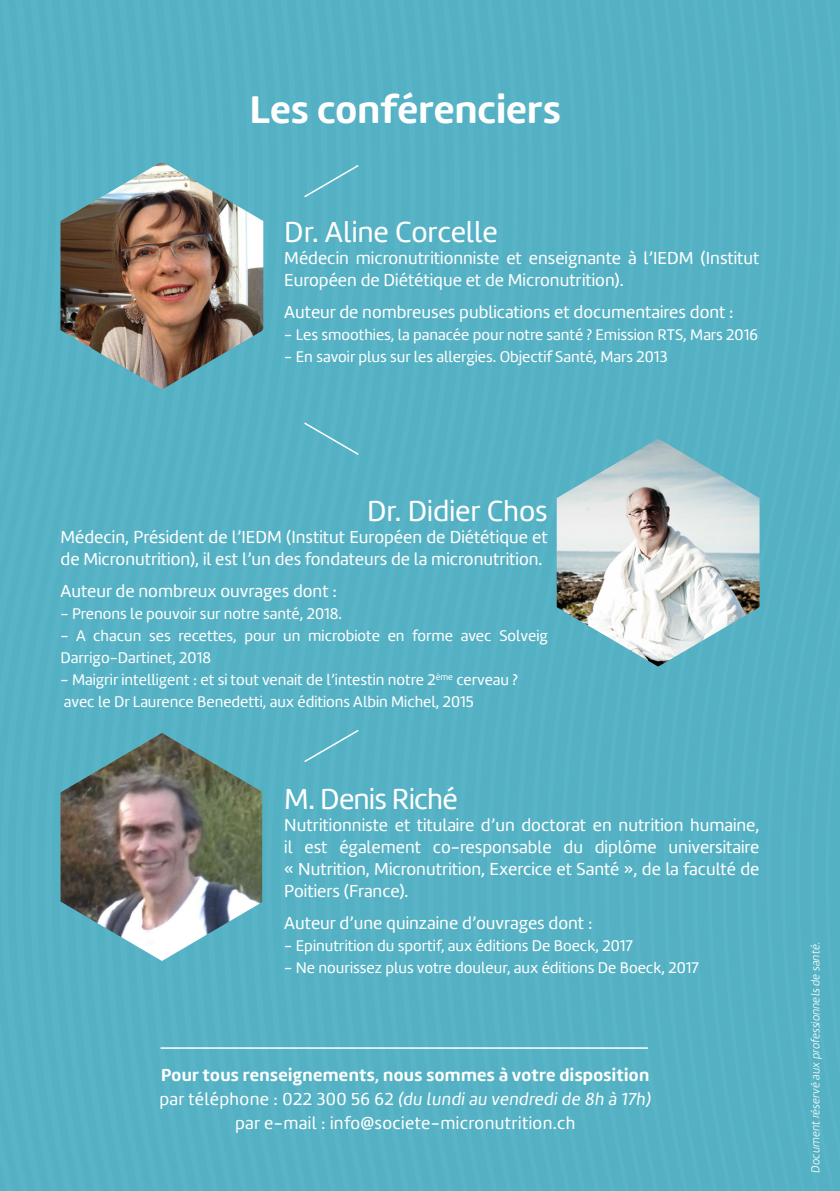
<style>
.page{position:relative;width:840px;height:1191px;background:#fff}
.page>*{position:absolute;margin:0;border:0;box-sizing:border-box;transform-origin:0 0}
.t1{font:700 40px "Amelia Rounded";letter-spacing:.005em;color:#fff}
.t2{font:30px "Amelia Rounded Regular";letter-spacing:-.005em;color:#fff}
.t3{font:30px "Amelia Rounded Regular";letter-spacing:-.025em;color:#fff}
.t4{font:18px/22px "Amelia Rounded Regular";color:#fff}
.t5{font:700 18px "Amelia Rounded";letter-spacing:.02em;color:#fff}
.t6{font:18px "Amelia Rounded Regular Oblicua";letter-spacing:.02em;color:#fff}
.t7{font:18px "Amelia Rounded Regular";letter-spacing:.02em;color:#fff}
.t8{font:16px/22px "Amelia Rounded Regular";color:#fff}
.t9{font:12px "Amelia Rounded Light Oblicua";color:#fff}
.s1{font-family:"Amelia Rounded Regular"}
</style>
<div class="page">
<div style="left:0;top:0;width:9px;height:1191px;background:#56b3c4"></div>
<div style="left:9px;top:0;width:15px;height:1191px;background:#55b2c4"></div>
<div style="left:24px;top:0;width:14px;height:1191px;background:#55b2c4"></div>
<div style="left:38px;top:0;width:15px;height:1191px;background:#55b2c4"></div>
<div style="left:53px;top:0;width:15px;height:1191px;background:#54b1c3"></div>
<div style="left:68px;top:0;width:15px;height:1191px;background:#55b2c4"></div>
<div style="left:83px;top:0;width:14px;height:1191px;background:#54b2c4"></div>
<div style="left:97px;top:0;width:15px;height:1191px;background:#54b2c3"></div>
<div style="left:112px;top:0;width:15px;height:1191px;background:#54b1c3"></div>
<div style="left:127px;top:0;width:15px;height:1191px;background:#54b1c3"></div>
<div style="left:142px;top:0;width:14px;height:1191px;background:#54b1c3"></div>
<div style="left:156px;top:0;width:15px;height:1191px;background:#53b1c3"></div>
<div style="left:171px;top:0;width:15px;height:1191px;background:#53b1c3"></div>
<div style="left:186px;top:0;width:15px;height:1191px;background:#53b1c3"></div>
<div style="left:201px;top:0;width:14px;height:1191px;background:#53b1c3"></div>
<div style="left:215px;top:0;width:15px;height:1191px;background:#53b1c3"></div>
<div style="left:230px;top:0;width:15px;height:1191px;background:#53b1c3"></div>
<div style="left:245px;top:0;width:15px;height:1191px;background:#53b1c3"></div>
<div style="left:260px;top:0;width:14px;height:1191px;background:#53b1c3"></div>
<div style="left:274px;top:0;width:15px;height:1191px;background:#53b1c3"></div>
<div style="left:289px;top:0;width:15px;height:1191px;background:#53b1c3"></div>
<div style="left:304px;top:0;width:15px;height:1191px;background:#53b1c3"></div>
<div style="left:319px;top:0;width:14px;height:1191px;background:#53b1c3"></div>
<div style="left:333px;top:0;width:15px;height:1191px;background:#53b1c3"></div>
<div style="left:348px;top:0;width:15px;height:1191px;background:#53b1c3"></div>
<div style="left:363px;top:0;width:15px;height:1191px;background:#53b1c3"></div>
<div style="left:378px;top:0;width:14px;height:1191px;background:#53b1c3"></div>
<div style="left:392px;top:0;width:15px;height:1191px;background:#53b1c3"></div>
<div style="left:407px;top:0;width:15px;height:1191px;background:#53b1c3"></div>
<div style="left:422px;top:0;width:15px;height:1191px;background:#53b1c3"></div>
<div style="left:437px;top:0;width:14px;height:1191px;background:#53b1c3"></div>
<div style="left:451px;top:0;width:15px;height:1191px;background:#53b1c3"></div>
<div style="left:466px;top:0;width:15px;height:1191px;background:#53b1c3"></div>
<div style="left:481px;top:0;width:15px;height:1191px;background:#53b1c3"></div>
<div style="left:496px;top:0;width:14px;height:1191px;background:#53b1c3"></div>
<div style="left:510px;top:0;width:15px;height:1191px;background:#53b1c3"></div>
<div style="left:525px;top:0;width:15px;height:1191px;background:#53b1c3"></div>
<div style="left:540px;top:0;width:15px;height:1191px;background:#53b1c3"></div>
<div style="left:555px;top:0;width:14px;height:1191px;background:#53b1c3"></div>
<div style="left:569px;top:0;width:15px;height:1191px;background:#53b1c3"></div>
<div style="left:584px;top:0;width:15px;height:1191px;background:#53b1c3"></div>
<div style="left:599px;top:0;width:15px;height:1191px;background:#53b1c3"></div>
<div style="left:614px;top:0;width:14px;height:1191px;background:#53b1c3"></div>
<div style="left:628px;top:0;width:15px;height:1191px;background:#53b1c3"></div>
<div style="left:643px;top:0;width:15px;height:1191px;background:#53b1c3"></div>
<div style="left:658px;top:0;width:15px;height:1191px;background:#53b1c3"></div>
<div style="left:673px;top:0;width:14px;height:1191px;background:#53b1c3"></div>
<div style="left:687px;top:0;width:15px;height:1191px;background:#53b1c3"></div>
<div style="left:702px;top:0;width:15px;height:1191px;background:#53b1c3"></div>
<div style="left:717px;top:0;width:15px;height:1191px;background:#53b1c3"></div>
<div style="left:732px;top:0;width:14px;height:1191px;background:#53b1c3"></div>
<div style="left:746px;top:0;width:15px;height:1191px;background:#53b1c3"></div>
<div style="left:761px;top:0;width:15px;height:1191px;background:#53b1c3"></div>
<div style="left:776px;top:0;width:15px;height:1191px;background:#53b1c3"></div>
<div style="left:791px;top:0;width:14px;height:1191px;background:#53b1c3"></div>
<div style="left:805px;top:0;width:15px;height:1191px;background:#53b1c3"></div>
<div style="left:820px;top:0;width:19px;height:1191px;background:#53b1c3"></div>
<svg style="left:302px;top:728px;width:58px;height:35px;background:#5cb5c6"></svg>
<svg style="left:302px;top:163px;width:58px;height:36px;background:#5cb5c6"></svg>
<svg style="left:302px;top:421px;width:58px;height:35px;background:#5cb5c6"></svg>
<hr style="left:160px;top:1047px;width:487px;height:1px;background:#fff">
<img style="left:60px;top:163px;width:203px;height:226px">
<img style="left:556px;top:438px;width:203px;height:228px">
<img style="left:60px;top:733px;width:202px;height:228px">
<p class="t1" style="left:249px;top:84px;width:312px">Les conférenciers</p>
<p class="t2" style="left:284px;top:213px;width:215px">Dr. Aline Corcelle</p>
<p class="t4" style="left:284px;top:247px;width:476px">Médecin micronutritionniste et enseignante à l’IEDM (Institut<br>Européen de Diététique et de Micronutrition).</p>
<p class="t4" style="left:284px;top:301px;width:450px">Auteur de nombreuses publications et documentaires dont :</p>
<p class="t8" style="left:284px;top:324px;width:475px">- Les smoothies, la panacée pour notre santé ? Emission RTS, Mars 2016</p>
<p class="t8" style="left:284px;top:346px;width:384px">- En savoir plus sur les allergies. Objectif Santé, Mars 2013</p>
<p class="t2" style="left:367px;top:492px;width:182px">Dr. Didier Chos</p>
<p class="t4" style="left:60px;top:526px;width:488px">Médecin, Président de l’IEDM (Institut Européen de Diététique et de Micronutrition), il est l’un des fondateurs de la micronutrition.</p>
<p class="t4" style="left:60px;top:580px;width:278px">Auteur de nombreux ouvrages dont :</p>
<p class="t8" style="left:60px;top:602px;width:283px">- Prenons le pouvoir sur notre santé, 2018.</p>
<p class="t8" style="left:60px;top:624px;width:488px">- A chacun ses recettes, pour un microbiote en forme avec Solveig<br>Darrigo-Dartinet, 2018</p>
<p class="t8" style="left:60px;top:668px;width:458px">- Maigrir intelligent : et si tout venait de l’intestin notre 2<sup>ème</sup> cerveau ?</p>
<p class="t8" style="left:64px;top:690px;width:411px">avec le Dr Laurence Benedetti, aux éditions Albin Michel, 2015</p>
<p class="t3" style="left:284px;top:780px;width:175px">M. Denis Riché</p>
<p class="t4" style="left:284px;top:814px;width:476px;text-align:justify">Nutritionniste et titulaire d’un doctorat en nutrition humaine, il est également co-responsable du diplôme universitaire « Nutrition, Micronutrition, Exercice et Santé », de la faculté de Poitiers (France).</p>
<p class="t4" style="left:284px;top:912px;width:309px">Auteur d’une quinzaine d’ouvrages dont :</p>
<p class="t8" style="left:284px;top:935px;width:350px">- Epinutrition du sportif, aux éditions De Boeck, 2017</p>
<p class="t8" style="left:284px;top:957px;width:416px">- Ne nourissez plus votre douleur, aux éditions De Boeck, 2017</p>
<p class="t5" style="left:161px;top:1063px;width:489px">Pour tous renseignements, nous sommes à votre disposition</p>
<p class="t6" style="left:159px;top:1088px;width:493px"><span class="s1">par téléphone : 022 300 56 62</span> (du lundi au vendredi de 8h à 17h)</p>
<p class="t7" style="left:235px;top:1112px;width:342px">par e-mail : info@societe-micronutrition.ch</p>
<p class="t9" style="left:807px;top:1172px;width:232px;rotate:-90deg">Document réservé aux professionnels de santé.</p>
</div>
